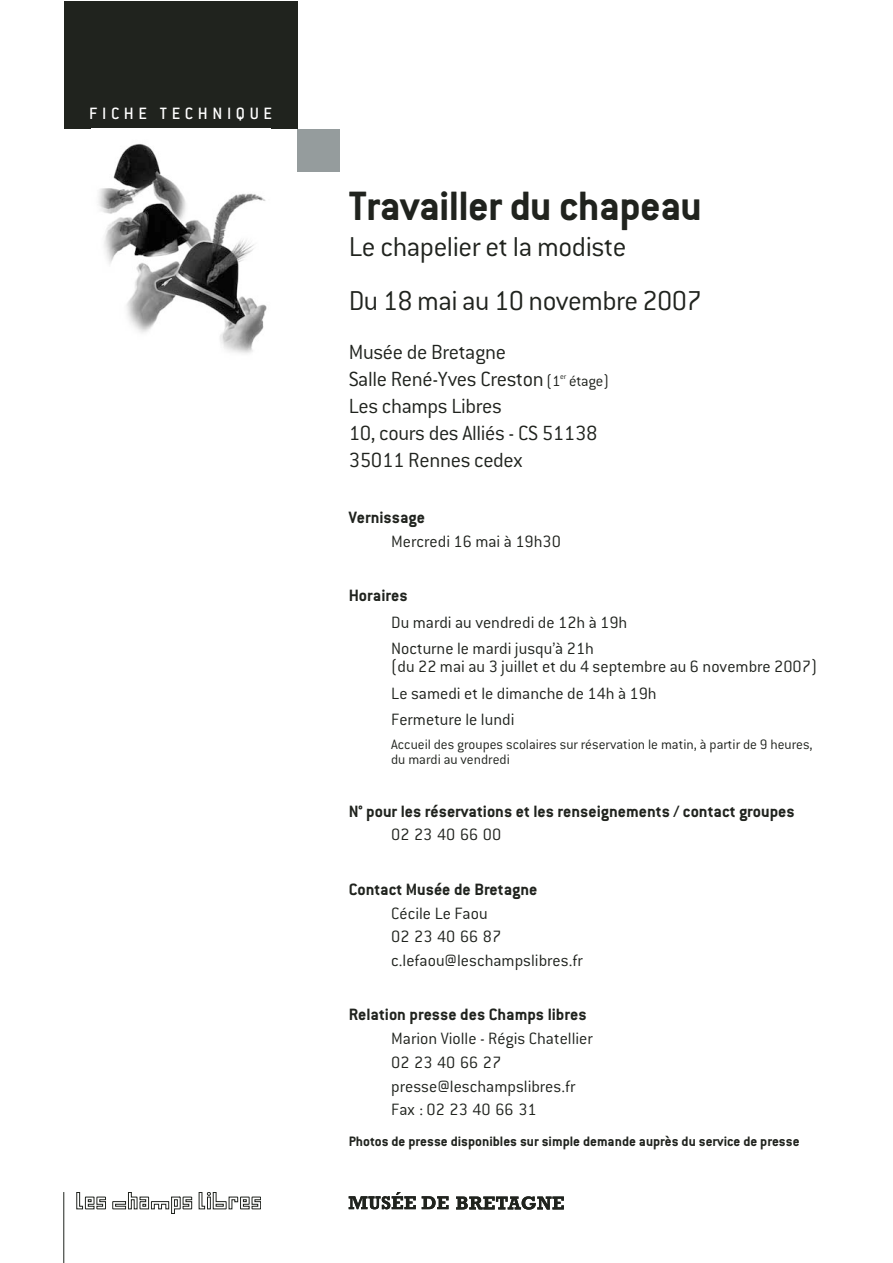
<style>
.page{position:relative;width:893px;height:1263px;background:#fff}
.page>*{position:absolute;margin:0;border:0;box-sizing:border-box;transform-origin:0 0}
.t1{font:700 45px "Conduit ITC";letter-spacing:-.015em;color:#20231e}
.t2{font:300 30px/54px "Conduit ITC";letter-spacing:-.015em;color:#20231e}
.t3{font:300 22.5px/27px "Conduit ITC";letter-spacing:-.015em;color:#20231e}
.t4{font:300 18px/23.7px "Conduit ITC";color:#20231e}
.t5{font:700 18px "Conduit ITC";color:#20231e}
.t6{font:500 18px "Conduit ITC";letter-spacing:.255em;color:#fff}
.t7{font:300 15px/15px "Conduit ITC";color:#20231e}
.t8{font:700 15px "Conduit ITC";color:#20231e}
.s1{font-size:16.5px}
</style>
<div class="page">
<div style="left:64px;top:1px;width:234px;height:128px;background:#20231e"></div>
<img style="left:98px;top:144px;width:169px;height:210px">
<hr style="left:63px;top:1192px;width:1px;height:71px;background:#20231e">
<svg style="left:199px;top:1192px;width:62px;height:17px"></svg>
<svg style="left:77px;top:1192px;width:29px;height:17px"></svg>
<svg style="left:112px;top:1192px;width:80px;height:22px"></svg>
<div style="left:298px;top:129px;width:42px;height:42px;background:#959c9d"></div>
<svg style="left:349px;top:1192px;width:67px;height:17px"></svg>
<svg style="left:422px;top:1196px;width:27px;height:13px"></svg>
<svg style="left:456px;top:1196px;width:108px;height:13px"></svg>
<p class="t6" style="left:89px;top:108px;width:184px">FICHE TECHNIQUE</p>
<h1 class="t1" style="left:349px;top:192px;width:355px">Travailler du chapeau</h1>
<h2 class="t2" style="left:349px;top:223px;width:355px">Le chapelier et la modiste<br>Du 18 mai au 10 novembre 2007</h2>
<p class="t3" style="left:349px;top:340px;width:262px">Musée de Bretagne<br>Salle René-Yves Creston <span class="s1">(1</span><sup>er</sup> <span class="s1">étage)<br></span>Les champs Libres<br>10, cours des Alliés - CS 51138<br>35011 Rennes cedex</p>
<p class="t5" style="left:349px;top:512px;width:78px">Vernissage</p>
<p class="t4" style="left:391px;top:531px;width:171px">Mercredi 16 mai à 19h30</p>
<p class="t5" style="left:349px;top:590px;width:60px">Horaires</p>
<p class="t4" style="left:391px;top:611px;width:238px;line-height:26.5px">Du mardi au vendredi de 12h à 19h<br>Nocturne le mardi jusqu’à 21h</p>
<p class="t4" style="left:391px;top:655px;width:428px;line-height:26.5px">(du 22 mai au 3 juillet et du 4 septembre au 6 novembre 2007)<br>Le samedi et le dimanche de 14h à 19h<br>Fermeture le lundi</p>
<p class="t7" style="left:391px;top:738px;width:423px">Accueil des groupes scolaires sur réservation le matin, à partir de 9 heures, du mardi au vendredi</p>
<p class="t5" style="left:349px;top:805px;width:448px">N° pour les réservations et les renseignements / contact groupes</p>
<p class="t4" style="left:391px;top:825px;width:112px">02 23 40 66 00</p>
<p class="t5" style="left:349px;top:883px;width:190px">Contact Musée de Bretagne</p>
<p class="t4" style="left:391px;top:903px;width:193px">Cécile Le Faou<br>02 23 40 66 87 c.lefaou@leschampslibres.fr</p>
<p class="t5" style="left:349px;top:1009px;width:239px">Relation presse des Champs libres</p>
<p class="t4" style="left:391px;top:1029px;width:203px">Marion Violle - Régis Chatellier<br>02 23 40 66 27 presse@leschampslibres.fr<br>Fax : 02 23 40 66 31</p>
<p class="t8" style="left:349px;top:1136px;width:452px">Photos de presse disponibles sur simple demande auprès du service de presse</p>
</div>
